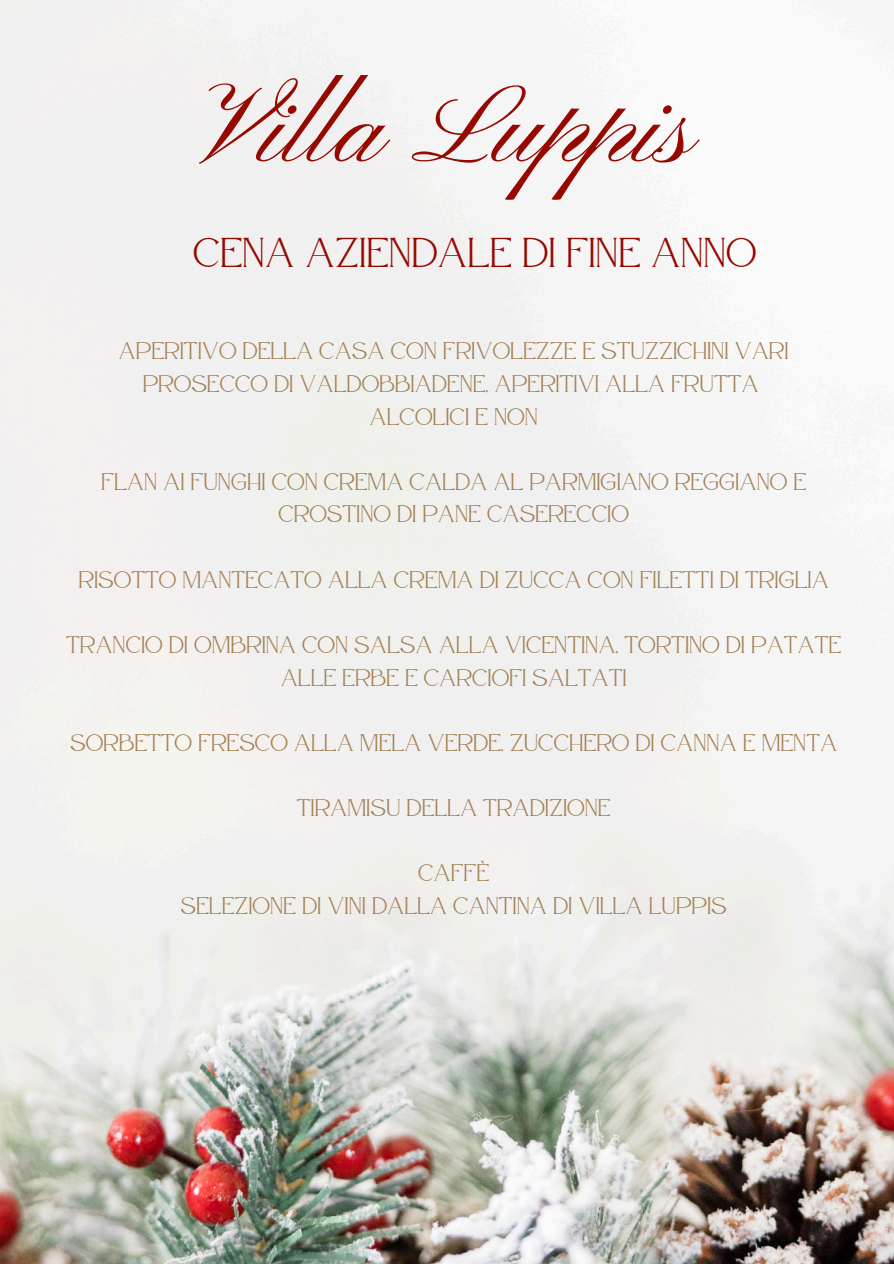
<style>
.page{position:relative;width:894px;height:1264px;background:#fff}
.page>*{position:absolute;margin:0;border:0;box-sizing:border-box;transform-origin:0 0}
.t1{font:111px "Pinyon Script";color:#950900}
.t2{font:41.7px "Atteron";color:#950900}
.t3{font:24px/32.7px "Atteron";color:#a27f52;text-align:center}
</style>
<div class="page">
<img style="left:0;top:0;width:893px;height:1263px">
<p class="t1" style="left:209px;top:65px;width:490px">Vil a Luppis</p>
<p class="t2" style="left:193px;top:228px;width:564px">CENA AZIENDALE DI FINE ANNO</p>
<h1 class="t3" style="left:119px;top:334px;width:671px">APERITIVO DELLA CASA CON FRIVOLEZZE E STUZZICHINI VARI</h1>
<h2 class="t3" style="left:143px;top:367px;width:617px">PROSECCO DI VALDOBBIADENE, APERITIVI ALLA FRUTTA</h2>
<p class="t3" style="left:369px;top:400px;width:170px">ALCOLICI E NON</p>
<p class="t3" style="left:101px;top:465px;width:706px">FLAN AI FUNGHI CON CREMA CALDA AL PARMIGIANO REGGIANO E<br>CROSTINO DI PANE CASERECCIO</p>
<p class="t3" style="left:78px;top:563px;width:751px">RISOTTO MANTECATO ALLA CREMA DI ZUCCA CON FILETTI DI TRIGLIA</p>
<p class="t3" style="left:66px;top:628px;width:776px">TRANCIO DI OMBRINA CON SALSA ALLA VICENTINA, TORTINO DI PATATE<br>ALLE ERBE E CARCIOFI SALTATI</p>
<p class="t3" style="left:70px;top:726px;width:768px">SORBETTO FRESCO ALLA MELA VERDE, ZUCCHERO DI CANNA E MENTA</p>
<p class="t3" style="left:297px;top:791px;width:315px">TIRAMISU DELLA TRADIZIONE</p>
<p class="t3" style="left:418px;top:856px;width:72px">CAFFÈ</p>
<p class="t3" style="left:180px;top:889px;width:547px">SELEZIONE DI VINI DALLA CANTINA DI VILLA LUPPIS</p>
</div>
